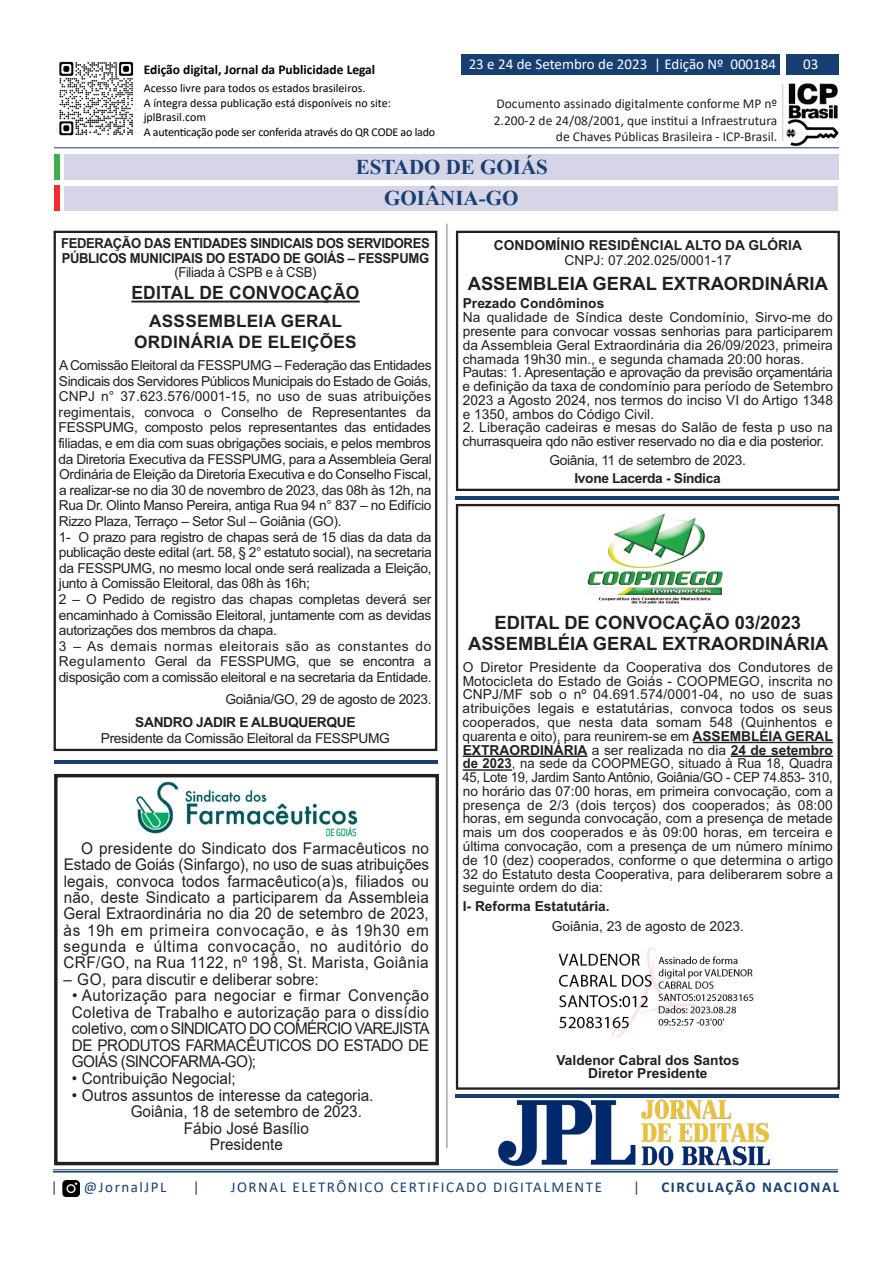
<style>
.page{position:relative;width:893px;height:1263px;background:#fff}
.page>*{position:absolute;margin:0;border:0;box-sizing:border-box;transform-origin:0 0}
.t1{font:700 21px/31.2px "Times New Roman";color:#173f72;text-align:center}
.t2{font:700 18.3px/21.1px "Arial";color:#231f20;text-align:center}
.t3{font:700 18.3px "Arial";color:#231f20;scale:.95 1}
.t4{font:700 17.25px/21.1px "Arial";letter-spacing:.015em;color:#231f20;text-align:center}
.t5{font:16.05px/16.4px "Arial";color:#231f20;text-align:justify;scale:.95 1}
.t6{font:15px "Calibri";letter-spacing:.105em;color:#173f72}
.t7{font:15px "Calibri";color:#fff}
.t8{font:700 15px "Calibri";letter-spacing:.105em;color:#173f72}
.t9{font:13.8px/15.6px "Arial";letter-spacing:-.025em;color:#231f20}
.t10{font:13.8px/13.8px "Arial";color:#231f20}
.t11{font:700 13.8px/13.8px "Arial";color:#231f20;text-align:center}
.t12{font:700 13.8px/14.9px "Arial";letter-spacing:-.025em;color:#231f20;scale:.95 1}
.t13{font:700 13.8px "Arial";letter-spacing:-.025em;color:#231f20}
.t14{font:13.8px "Arial";letter-spacing:-.025em;color:#231f20;scale:.95 1}
.t15{font:13.5px/16.2px "Calibri";color:#231f20;text-align:right}
.t16{font:700 13.5px "Calibri";color:#000}
.t17{font:12px/14.4px "Calibri";color:#000}
.s1{font-weight:700}
</style>
<div class="page">
<div style="left:456px;top:504px;width:384px;height:586px;border:2px solid #231f20"></div>
<hr style="left:693px;top:742px;width:140px;height:1px;background:#231f20">
<hr style="left:463px;top:755px;width:124px;height:2px;background:#231f20">
<hr style="left:731px;top:755px;width:102px;height:2px;background:#231f20">
<hr style="left:463px;top:769px;width:49px;height:2px;background:#231f20">
<img style="left:558px;top:948px;width:196px;height:90px">
<img style="left:587px;top:513px;width:136px;height:91px">
<img style="left:59px;top:61px;width:75px;height:75px">
<img style="left:783px;top:83px;width:56px;height:64px">
<hr style="left:782px;top:84px;width:1px;height:57px;background:#c7c7d9">
<div style="left:786px;top:54px;width:53px;height:21px;background:#173f72"></div>
<div style="left:461px;top:54px;width:319px;height:21px;background:#173f72"></div>
<hr style="left:54px;top:147px;width:785px;height:1px;background:#173f72">
<hr style="left:53px;top:1169px;width:785px;height:1px;background:#173f72">
<hr style="left:53px;top:1171px;width:785px;height:1px;background:#173f72">
<img style="left:62px;top:1180px;width:18px;height:16px">
<div style="left:54px;top:154px;width:6px;height:26px;background:#40ae49"></div>
<div style="left:65px;top:154px;width:774px;height:26px;background:#d5d5e7"></div>
<hr style="left:446px;top:224px;width:1px;height:924px;background:#787a7d">
<div style="left:65px;top:186px;width:773px;height:25px;background:#d5d5e7"></div>
<div style="left:54px;top:185px;width:6px;height:26px;background:#ee2d2d"></div>
<hr style="left:455px;top:496px;width:384px;height:4px;background:#173f72">
<hr style="left:455px;top:1094px;width:384px;height:3px;background:#173f72">
<hr style="left:54px;top:760px;width:384px;height:4px;background:#173f72">
<div style="left:54px;top:231px;width:383px;height:520px;border:2px solid #231f20"></div>
<hr style="left:131px;top:301px;width:229px;height:1px;background:#231f20">
<div style="left:456px;top:231px;width:384px;height:260px;border:2px solid #231f20"></div>
<img style="left:493px;top:1087px;width:313px;height:86px">
<div style="left:54px;top:774px;width:385px;height:391px;border:3px solid #231f20"></div>
<img style="left:136px;top:782px;width:221px;height:55px">
<p class="t16" style="left:144px;top:60px;width:233px">Edição digital, Jornal da Publicidade Legal</p>
<p class="t17" style="left:144px;top:81px;width:293px">Acesso livre para todos os estados brasileiros.<br>A íntegra dessa publicação está disponíveis no site: jplBrasil.com<br>A autenticação pode ser conferida através do QR CODE ao lado</p>
<p class="t7" style="left:469px;top:54px;width:309px">23 e 24 de Setembro de 2023 | Edição Nº 000184</p>
<p class="t7" style="left:803px;top:54px;width:17px">03</p>
<p class="t15" style="left:494px;top:95px;width:285px">Documento assinado digitalmente conforme MP nº<br>2.200-2 de 24/08/2001, que institui a Infraestrutura de Chaves Públicas Brasileira - ICP-Brasil.</p>
<h1 class="t1" style="left:356px;top:151px;width:194px">ESTADO DE GOIÁS<br>GOIÂNIA-GO</h1>
<p class="t12" style="left:61px;top:235px;width:390px">FEDERAÇÃO DAS ENTIDADES SINDICAIS DOS SERVIDORES<br>PÚBLICOS MUNICIPAIS DO ESTADO DE GOIÁS – FESSPUMG</p>
<p class="t14" style="left:174px;top:262px;width:151px">(Filiada à CSPB e à CSB)</p>
<h2 class="t3" style="left:131px;top:280px;width:242px">EDITAL DE CONVOCAÇÃO</h2>
<p class="t4" style="left:134px;top:311px;width:224px">ASSSEMBLEIA GERAL<br>ORDINÁRIA DE ELEIÇÕES</p>
<p class="t9" style="left:58px;top:357px;width:375px">A Comissão Eleitoral da FESSPUMG – Federação das Entidades Sindicais dos Servidores Públicos Municipais do Estado de Goiás, CNPJ n° 37.623.576/0001-15, no uso de suas atribuições regimentais, convoca o Conselho de Representantes da FESSPUMG, composto pelos representantes das entidades filiadas, e em dia com suas obrigações sociais, e pelos membros da Diretoria Executiva da FESSPUMG, para a Assembleia Geral Ordinária de Eleição da Diretoria Executiva e do Conselho Fiscal, a realizar-se no dia 30 de novembro de 2023, das 08h às 12h, na Rua Dr. Olinto Manso Pereira, antiga Rua 94 n° 837 – no Edifício Rizzo Plaza, Terraço – Setor Sul – Goiânia (GO).<br>1- O prazo para registro de chapas será de 15 dias da data da publicação deste edital (art. 58, § 2° estatuto social), na secretaria da FESSPUMG, no mesmo local onde será realizada a Eleição, junto à Comissão Eleitoral, das 08h às 16h;<br>2 – O Pedido de registro das chapas completas deverá ser encaminhado à Comissão Eleitoral, juntamente com as devidas autorizações dos membros da chapa.<br>3 – As demais normas eleitorais são as constantes do Regulamento Geral da FESSPUMG, que se encontra a disposição com a comissão eleitoral e na secretaria da Entidade.</p>
<p class="t9" style="left:225px;top:691px;width:208px">Goiânia/GO, 29 de agosto de 2023.</p>
<p class="t13" style="left:135px;top:713px;width:222px">SANDRO JADIR E ALBUQUERQUE</p>
<p class="t9" style="left:101px;top:731px;width:290px">Presidente da Comissão Eleitoral da FESSPUMG</p>
<p class="t11" style="left:494px;top:238px;width:310px">CONDOMÍNIO RESIDÊNCIAL ALTO DA GLÓRIA</p>
<p class="t10" style="left:564px;top:253px;width:168px">CNPJ: 07.202.025/0001-17</p>
<h2 class="t2" style="left:468px;top:273px;width:362px">ASSEMBLEIA GERAL EXTRAORDINÁRIA</h2>
<p class="t11" style="left:463px;top:297px;width:143px">Prezado Condôminos</p>
<p class="t10" style="left:463px;top:310px;width:372px">Na qualidade de Síndica deste Condomínio, Sirvo-me do presente para convocar vossas senhorias para participarem da Assembleia Geral Extraordinária dia 26/09/2023, primeira chamada 19h30 min., e segunda chamada 20:00 horas.<br>Pautas: 1. Apresentação e aprovação da previsão orçamentária e definição da taxa de condomínio para período de Setembro 2023 a Agosto 2024, nos termos do inciso VI do Artigo 1348 e 1350, ambos do Código Civil.</p>
<p class="t9" style="left:463px;top:421px;width:372px;line-height:13.8px">2. Liberação cadeiras e mesas do Salão de festa p uso na churrasqueira qdo não estiver reservado no dia e dia posterior.</p>
<p class="t9" style="left:549px;top:452px;width:198px">Goiânia, 11 de setembro de 2023.</p>
<p class="t13" style="left:574px;top:468px;width:148px">Ivone Lacerda - Síndica</p>
<h2 class="t2" style="left:468px;top:612px;width:362px">EDITAL DE CONVOCAÇÃO 03/2023<br>ASSEMBLÉIA GERAL EXTRAORDINÁRIA</h2>
<p class="t9" style="left:462px;top:660px;width:372px;line-height:13.8px;text-align:justify">O Diretor Presidente da Cooperativa dos Condutores de Motocicleta do Estado de Goiás - COOPMEGO, inscrita no CNPJ/MF sob o nº 04.691.574/0001-04, no uso de suas atribuições legais e estatutárias, convoca todos os seus cooperados, que nesta data somam 548 (Quinhentos e quarenta e oito), para reunirem-se em <span class="s1">ASSEMBLÉIA GERAL EXTRAORDINÁRIA</span> a ser realizada no dia <span class="s1">24 de setembro de 2023</span>, na sede da COOPMEGO, situado à Rua 18, Quadra 45, Lote 19, Jardim Santo Antônio, Goiânia/GO - CEP 74.853- 310, no horário das 07:00 horas, em primeira convocação, com a presença de 2/3 (dois terços) dos cooperados; às 08:00 horas, em segunda convocação, com a presença de metade mais um dos cooperados e às 09:00 horas, em terceira e última convocação, com a presença de um número mínimo de 10 (dez) cooperados, conforme o que determina o artigo 32 do Estatuto desta Cooperativa, para deliberarem sobre a seguinte ordem do dia:</p>
<p class="t11" style="left:463px;top:899px;width:148px">I- Reforma Estatutária.</p>
<p class="t10" style="left:552px;top:919px;width:194px">Goiânia, 23 de agosto de 2023.</p>
<p class="t5" style="left:64px;top:840px;width:386px;text-indent:18px">O presidente do Sindicato dos Farmacêuticos no Estado de Goiás (Sinfargo), no uso de suas atribuições legais, convoca todos farmacêutico(a)s, filiados ou não, deste Sindicato a participarem da Assembleia Geral Extraordinária no dia 20 de setembro de 2023, às 19h em primeira convocação, e às 19h30 em segunda e última convocação, no auditório do CRF/GO, na Rua 1122, nº 198, St. Marista, Goiânia</p>
<p class="t5" style="left:63px;top:971px;width:270px">– GO, para discutir e deliberar sobre:</p>
<p class="t5" style="left:72px;top:987px;width:378px">• Autorização para negociar e firmar Convenção Coletiva de Trabalho e autorização para o dissídio coletivo, com o SINDICATO DO COMÉRCIO VAREJISTA DE PRODUTOS FARMACÊUTICOS DO ESTADO DE GOIÁS (SINCOFARMA-GO);</p>
<p class="t5" style="left:72px;top:1070px;width:174px">• Contribuição Negocial;</p>
<p class="t5" style="left:72px;top:1087px;width:319px">• Outros assuntos de interesse da categoria.</p>
<p class="t5" style="left:131px;top:1103px;width:245px">Goiânia, 18 de setembro de 2023.</p>
<p class="t5" style="left:184px;top:1120px;width:133px">Fábio José Basílio</p>
<p class="t5" style="left:210px;top:1136px;width:78px">Presidente</p>
<p class="t11" style="left:556px;top:1053px;width:184px">Valdenor Cabral dos Santos<br>Diretor Presidente</p>
<p class="t6" style="left:51px;top:1177px;width:8px">|</p>
<p class="t6" style="left:84px;top:1177px;width:84px">@JornalJPL</p>
<p class="t6" style="left:193px;top:1177px;width:8px">|</p>
<p class="t6" style="left:231px;top:1177px;width:373px">JORNAL ELETRÔNICO CERTIFICADO DIGITALMENTE</p>
<p class="t6" style="left:633px;top:1177px;width:8px">|</p>
<p class="t8" style="left:661px;top:1177px;width:179px">CIRCULAÇÃO NACIONAL</p>
</div>
